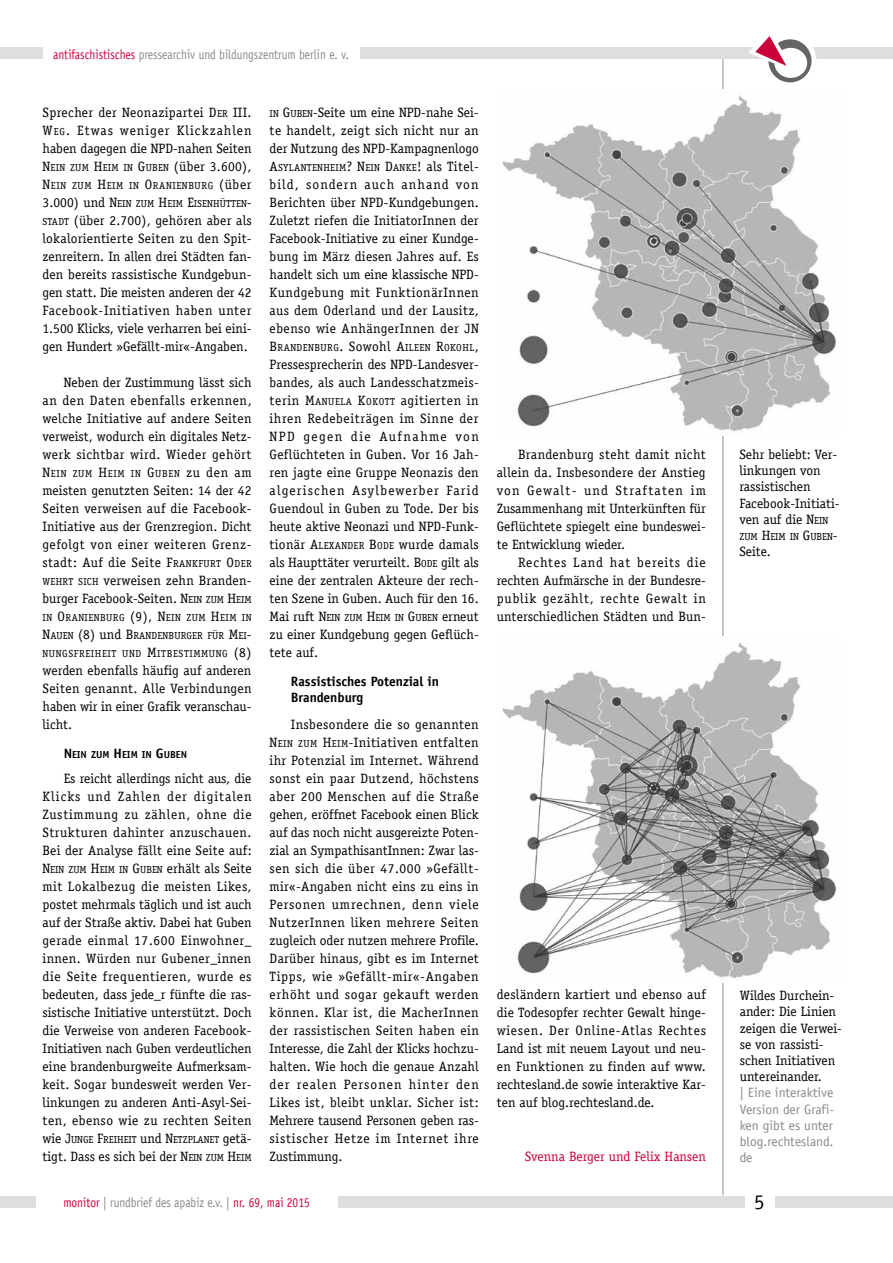
<style>
.page{position:relative;width:893px;height:1263px;background:#fff}
.page>*{position:absolute;margin:0;border:0;box-sizing:border-box;transform-origin:0 0}
.t1{font:21px "Officina Sans LT";color:#000}
.t2{font:13.5px/18px "Officina Serif LT";color:#000;text-align:justify}
.t3{font:13.5px "Officina Sans LT";color:#87888a;scale:.85 1}
.t4{font:13.5px/16.2px "Officina Sans LT";color:#87888a;text-align:justify}
.t5{font:700 13.5px/16.2px "Officina Sans LT";color:#000}
.t6{font:13.5px "Officina Serif LT";color:#c90039}
.t7{font:10.2px/18px "Officina Serif LT";letter-spacing:.03em;color:#000;text-align:justify}
.t8{font:10.2px "Officina Serif LT";color:#000}
.t9{font:10.2px "Officina Serif LT";letter-spacing:.07em;color:#000}
.t10{font:700 10.2px "Officina Sans LT";color:#000}
.s1{color:#c90039}
.s2{font-style:inherit}
.s3{font-size:10.2px}
.s4{font-size:13.5px}
</style>
<div class="page">
<div style="left:0;top:1196px;width:893px;height:12px;background:#dddedf"></div>
<div style="left:0;top:47px;width:893px;height:12px;background:#dddedf"></div>
<svg style="left:765px;top:34px;width:51px;height:51px"></svg>
<div style="left:768px;top:39px;width:43px;height:43px;background:#646567;border-radius:50%"></div>
<div style="left:774px;top:48px;width:33px;height:30px;background:#fff;border-radius:50%"></div>
<svg style="left:749px;top:34px;width:48px;height:39px"></svg>
<hr style="left:722px;top:59px;width:1px;height:1136px;background:#9c9e9f">
<div style="left:43px;top:32px;width:316px;height:43px;background:#fff"></div>
<div style="left:745px;top:1185px;width:30px;height:35px;background:#fff"></div>
<div style="left:36px;top:1189px;width:302px;height:26px;background:#fff"></div>
<img style="left:502px;top:89px;width:335px;height:347px">
<img style="left:502px;top:636px;width:335px;height:346px">
<p class="t3" style="left:53px;top:46px;width:349px"><span class="s1">antifaschistisches</span> pressearchiv und bildungszentrum berlin e. v.</p>
<p class="t2" style="left:43px;top:103px;width:211px">Sprecher der Neonazipartei <span class="s2">D</span><span class="s3">ER</span> <span class="s2">III .<br>W</span><span class="s3">EG</span>. Etwas weniger Klickzahlen haben dagegen die NPD-nahen Seiten</p>
<p class="t7" style="left:43px;top:158px;width:211px"><span class="s4">N</span>EIN ZUM <span class="s4">H</span>EIM IN <span class="s4">G</span>UBEN <span class="s4">(über 3.600), </span><span class="s4">N</span>EIN ZUM <span class="s4">H</span>EIM IN <span class="s4">O</span>RANIENBURG <span class="s4">(über 3.000) und</span> <span class="s4">N</span>EIN ZUM <span class="s4">H</span>EIM <span class="s4">E</span>ISENHÜTTEN<span class="s4">-</span></p>
<p class="t2" style="left:43px;top:211px;width:211px"><span class="s3">STADT</span> (über 2.700), gehören aber als lokalorientierte Seiten zu den Spit&shy;zenreitern. In allen drei Städten fan&shy;den bereits rassistische Kundgebun&shy;gen statt. Die meisten anderen der 42<br>Facebook-Initiativen haben unter 1.500 Klicks, viele verharren bei eini&shy;gen Hundert »Gefällt-mir«-Angaben.</p>
<p class="t2" style="left:43px;top:373px;width:211px;text-indent:21px">Neben der Zustimmung lässt sich an den Daten ebenfalls erkennen, welche Initiative auf andere Seiten verweist, wodurch ein digitales Netz&shy;werk sichtbar wird. Wieder gehört</p>
<p class="t9" style="left:43px;top:467px;width:211px"><span class="s4">N</span>EIN ZUM <span class="s4">H</span>EIM IN <span class="s4">G</span>UBEN <span class="s4">zu den am</span></p>
<p class="t2" style="left:43px;top:481px;width:211px">meisten genutzten Seiten: 14 der 42<br>Seiten verweisen auf die Facebook-Initiative aus der Grenzregion. Dicht gefolgt von einer weiteren Grenz&shy;stadt: Auf die Seite <span class="s2">F</span><span class="s3">RANKFURT</span> <span class="s2">O</span><span class="s3">DER WEHRT SICH</span> verweisen zehn Branden&shy;burger Facebook-Seiten. <span class="s2">N</span><span class="s3">EIN ZUM</span> <span class="s2">H</span><span class="s3">EIM</span></p>
<p class="t7" style="left:43px;top:608px;width:211px">IN <span class="s4">O</span>RANIENBURG <span class="s4">(9),</span> <span class="s4">N</span>EIN ZUM <span class="s4">H</span>EIM IN <span class="s4">N</span>AUEN <span class="s4">(8) und</span> <span class="s4">B</span>RANDENBURGER FÜR <span class="s4">M</span>EI<span class="s4">-</span>NUNGSFREIHEIT UND <span class="s4">M</span>ITBESTIMMUNG <span class="s4">(8)</span></p>
<p class="t2" style="left:43px;top:661px;width:211px">werden ebenfalls häufig auf anderen Seiten genannt. Alle Verbindungen haben wir in einer Grafik veranschau&shy;licht.</p>
<p class="t10" style="left:64px;top:748px;width:125px"><span class="s4">N</span>EIN ZUM <span class="s4">H</span>EIM IN <span class="s4">G</span>UBEN</p>
<p class="t2" style="left:43px;top:769px;width:211px;text-indent:21px">Es reicht allerdings nicht aus, die Klicks und Zahlen der digitalen Zustimmung zu zählen, ohne die Strukturen dahinter anzuschauen.<br>Bei der Analyse fällt eine Seite auf:</p>
<p class="t8" style="left:43px;top:863px;width:211px"><span class="s4">N</span>EIN ZUM <span class="s4">H</span>EIM IN <span class="s4">G</span>UBEN <span class="s4">erhält als Seite</span></p>
<p class="t2" style="left:43px;top:877px;width:211px">mit Lokalbezug die meisten Likes, postet mehrmals täglich und ist auch auf der Straße aktiv. Dabei hat Guben gerade einmal 17.600 Einwohner_ innen. Würden nur Gubener_innen die Seite frequentieren, wurde es bedeuten, dass jede_r fünfte die ras&shy;sistische Initiative unterstützt. Doch die Verweise von anderen Facebook-Initiativen nach Guben verdeutlichen eine brandenburgweite Aufmerksam&shy;keit. Sogar bundesweit werden Ver&shy;linkungen zu anderen Anti-Asyl-Sei&shy;ten, ebenso wie zu rechten Seiten</p>
<p class="t8" style="left:43px;top:1133px;width:211px"><span class="s4">wie</span> <span class="s4">J</span>UNGE <span class="s4">F</span>REIHEIT <span class="s4">und</span> <span class="s4">N</span>ETZPLANET <span class="s4">getä-</span></p>
<p class="t2" style="left:43px;top:1147px;width:211px">tigt. Dass es sich bei der <span class="s2">N</span><span class="s3">EIN ZUM</span> <span class="s2">H</span><span class="s3">EIM</span></p>
<p class="t2" style="left:270px;top:103px;width:211px"><span class="s3">IN</span> <span class="s2">G</span><span class="s3">UBEN</span>-Seite um eine NPD-nahe Sei&shy;te handelt, zeigt sich nicht nur an der Nutzung des NPD-Kampagnenlogo</p>
<p class="t7" style="left:270px;top:158px;width:211px"><span class="s4">A</span>SYLANTENHEIM<span class="s4">? N</span>EIN <span class="s4">D</span>ANKE<span class="s4">!</span> <span class="s4">als Titel-</span></p>
<p class="t2" style="left:270px;top:175px;width:211px">bild, sondern auch anhand von Berichten über NPD-Kundgebungen.<br>Zuletzt riefen die InitiatorInnen der Facebook-Initiative zu einer Kundge&shy;bung im März diesen Jahres auf. Es handelt sich um eine klassische NPD-Kundgebung mit FunktionärInnen aus dem Oderland und der Lausitz, ebenso wie AnhängerInnen der <span class="s2">JN</span></p>
<p class="t7" style="left:270px;top:338px;width:211px"><span class="s4">B</span>RANDENBURG<span class="s4">. Sowohl</span> <span class="s4">A</span>ILEEN <span class="s4">R</span>OKOHL<span class="s4">,</span></p>
<p class="t2" style="left:270px;top:355px;width:211px">Pressesprecherin des NPD-Landesver&shy;bandes, als auch Landesschatzmeis&shy;terin <span class="s2">M</span><span class="s3">ANUELA</span> <span class="s2">K</span><span class="s3">OKOTT</span> agitierten in ihren Redebeiträgen im Sinne der NPD gegen die Aufnahme von Geflüchteten in Guben. Vor 16 Jah&shy;ren jagte eine Gruppe Neonazis den algerischen Asylbewerber Farid Guendoul in Guben zu Tode. Der bis heute aktive Neonazi und NPD-Funk&shy;tionär <span class="s2">A</span><span class="s3">LEXANDER</span> <span class="s2">B</span><span class="s3">ODE</span> wurde damals als Haupttäter verurteilt. <span class="s2">B</span><span class="s3">ODE</span> gilt als eine der zentralen Akteure der rech&shy;ten Szene in Guben. Auch für den 16.</p>
<p class="t8" style="left:270px;top:611px;width:211px"><span class="s4">Mai ruft</span> <span class="s4">N</span>EIN ZUM <span class="s4">H</span>EIM IN <span class="s4">G</span>UBEN <span class="s4">erneut</span></p>
<p class="t2" style="left:270px;top:625px;width:211px">zu einer Kundgebung gegen Geflüch&shy;tete auf.</p>
<p class="t5" style="left:291px;top:673px;width:150px">Rassistisches Potenzial in<br>Brandenburg</p>
<p class="t2" style="left:270px;top:715px;width:211px;text-indent:21px">Insbesondere die so genannten <span class="s2">N</span><span class="s3">EIN ZUM</span> <span class="s2">H</span><span class="s3">EIM</span>-Initiativen entfalten ihr Potenzial im Internet. Während sonst ein paar Dutzend, höchstens aber 200 Menschen auf die Straße gehen, eröffnet Facebook einen Blick auf das noch nicht ausgereizte Poten&shy;zial an SympathisantInnen: Zwar las&shy;sen sich die über 47.000 »Gefällt&shy;mir«-Angaben nicht eins zu eins in Personen umrechnen, denn viele NutzerInnen liken mehrere Seiten zugleich oder nutzen mehrere Profile.<br>Darüber hinaus, gibt es im Internet Tipps, wie »Gefällt-mir«-Angaben erhöht und sogar gekauft werden können. Klar ist, die MacherInnen der rassistischen Seiten haben ein Interesse, die Zahl der Klicks hochzu&shy;halten. Wie hoch die genaue Anzahl der realen Personen hinter den Likes ist, bleibt unklar. Sicher ist:<br>Mehrere tausend Personen geben ras&shy;sistischer Hetze im Internet ihre Zustimmung.</p>
<p class="t2" style="left:497px;top:445px;width:211px;text-indent:21px">Brandenburg steht damit nicht allein da. Insbesondere der Anstieg von Gewalt- und Straftaten im Zusammenhang mit Unterkünften für Geflüchtete spiegelt eine bundeswei&shy;te Entwicklung wieder.</p>
<p class="t2" style="left:497px;top:553px;width:211px;text-indent:21px">Rechtes Land hat bereits die rechten Aufmärsche in der Bundesre&shy;publik gezählt, rechte Gewalt in unterschiedlichen Städten und Bun-</p>
<p class="t2" style="left:497px;top:985px;width:211px">desländern kartiert und ebenso auf die Todesopfer rechter Gewalt hinge&shy;wiesen. Der Online-Atlas Rechtes Land ist mit neuem Layout und neu&shy;en Funktionen zu finden auf www. rechtesland.de sowie interaktive Kar&shy;ten auf blog.rechtesland.de.</p>
<p class="t6" style="left:525px;top:1148px;width:183px">Svenna Berger und Felix Hansen</p>
<p class="t2" style="left:739px;top:446px;width:102px;line-height:16.2px;text-align:left">Sehr beliebt: Ver&shy;linkungen von rassistischen<br>Facebook-Initiati&shy;ven auf die <span class="s2">N</span><span class="s3">EIN</span></p>
<p class="t8" style="left:739px;top:530px;width:100px">ZUM <span class="s4">H</span>EIM IN <span class="s4">G</span>UBEN<span class="s4">-</span></p>
<p class="t2" style="left:739px;top:543px;width:33px">Seite.</p>
<p class="t2" style="left:740px;top:987px;width:104px;line-height:16.2px;text-align:left">Wildes Durchein&shy;ander: Die Linien zeigen die Verwei&shy;se von rassisti&shy;schen Initiativen untereinander.</p>
<p class="t4" style="left:740px;top:1085px;width:96px">| Eine interaktive Version der Grafi&shy;ken gibt es unter blog.rechtesland. de</p>
<p class="t3" style="left:63px;top:1195px;width:291px"><span class="s1">monitor</span> | rundbrief des apabiz e.v. | <span class="s1">nr. 69, mai 2015</span></p>
<h1 class="t1" style="left:754px;top:1189px;width:12px">5</h1>
</div>
